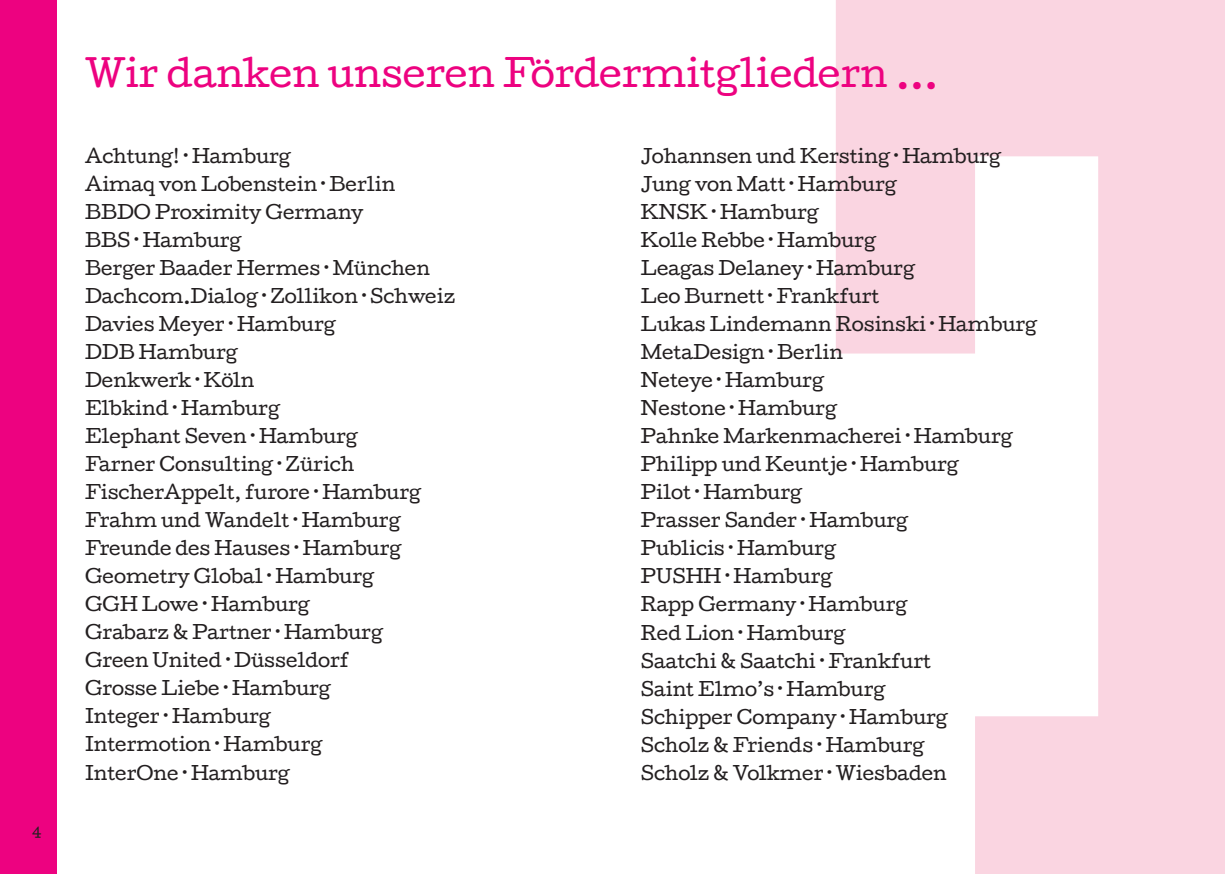
<style>
.page{position:relative;width:1225px;height:874px;background:#fff}
.page>*{position:absolute;margin:0;border:0;box-sizing:border-box;transform-origin:0 0}
.t1{font:36px "Cutive";letter-spacing:-.005em;color:#ed0280}
.t2{font:18px/28px "Cutive";color:#231f20}
.t3{font:13.6px "Cutive";color:#231f20}
</style>
<div class="page">
<svg style="left:836px;top:0;width:389px;height:873px;fill:#fad5e1"></svg>
<div style="left:0;top:0;width:57px;height:873px;background:#ed0280"></div>
<p class="t3" style="left:32px;top:821px;width:11px">4</p>
<h1 class="t1" style="left:85px;top:45px;width:854px">Wir danken unseren Fördermitgliedern …</h1>
<p class="t2" style="left:85px;top:142px;width:371px">Achtung! · Hamburg<br>Aimaq von Lobenstein · Berlin<br>BBDO Proximity Germany<br>BBS · Hamburg<br>Berger Baader Hermes · München<br>Dachcom.Dialog · Zollikon · Schweiz<br>Davies Meyer · Hamburg<br>DDB Hamburg<br>Denkwerk · Köln<br>Elbkind · Hamburg<br>Elephant Seven · Hamburg<br>Farner Consulting · Zürich<br>FischerAppelt, furore · Hamburg<br>Frahm und Wandelt · Hamburg<br>Freunde des Hauses · Hamburg<br>Geometry Global · Hamburg<br>GGH</p>
<p class="t2" style="left:85px;top:590px;width:300px;text-indent:57px">Lowe · Hamburg<br>Grabarz &amp; Partner · Hamburg<br>Green United · Düsseldorf<br>Grosse Liebe · Hamburg<br>Integer · Hamburg<br>Intermotion · Hamburg<br>InterOne · Hamburg</p>
<p class="t2" style="left:641px;top:142px;width:398px">Johannsen und Kersting · Hamburg<br>Jung von Matt · Hamburg<br>KNS K · Hamburg<br>Kolle Rebbe · Hamburg<br>Leagas Delaney · Hamburg<br>Leo Burnett · Frankfurt<br>Lukas Lindemann Rosinski · Hamburg<br>MetaDesign · Berlin<br>Neteye · Hamburg<br>Nestone · Hamburg<br>Pahnke Markenmacherei · Hamburg<br>Philipp und Keuntje · Hamburg<br>Pilot · Hamburg<br>Prasser Sander · Hamburg<br>Publicis · Hamburg<br>PUSHH</p>
<p class="t2" style="left:641px;top:562px;width:309px;text-indent:84px">· Hamburg<br>Rapp Germany · Hamburg<br>Red Lion · Hamburg<br>Saatchi &amp; Saatchi · Frankfurt<br>Saint Elmo’s · Hamburg<br>Schipper Company · Hamburg<br>Scholz &amp; Friends · Hamburg<br>Scholz &amp; Volkmer · Wiesbaden</p>
</div>
